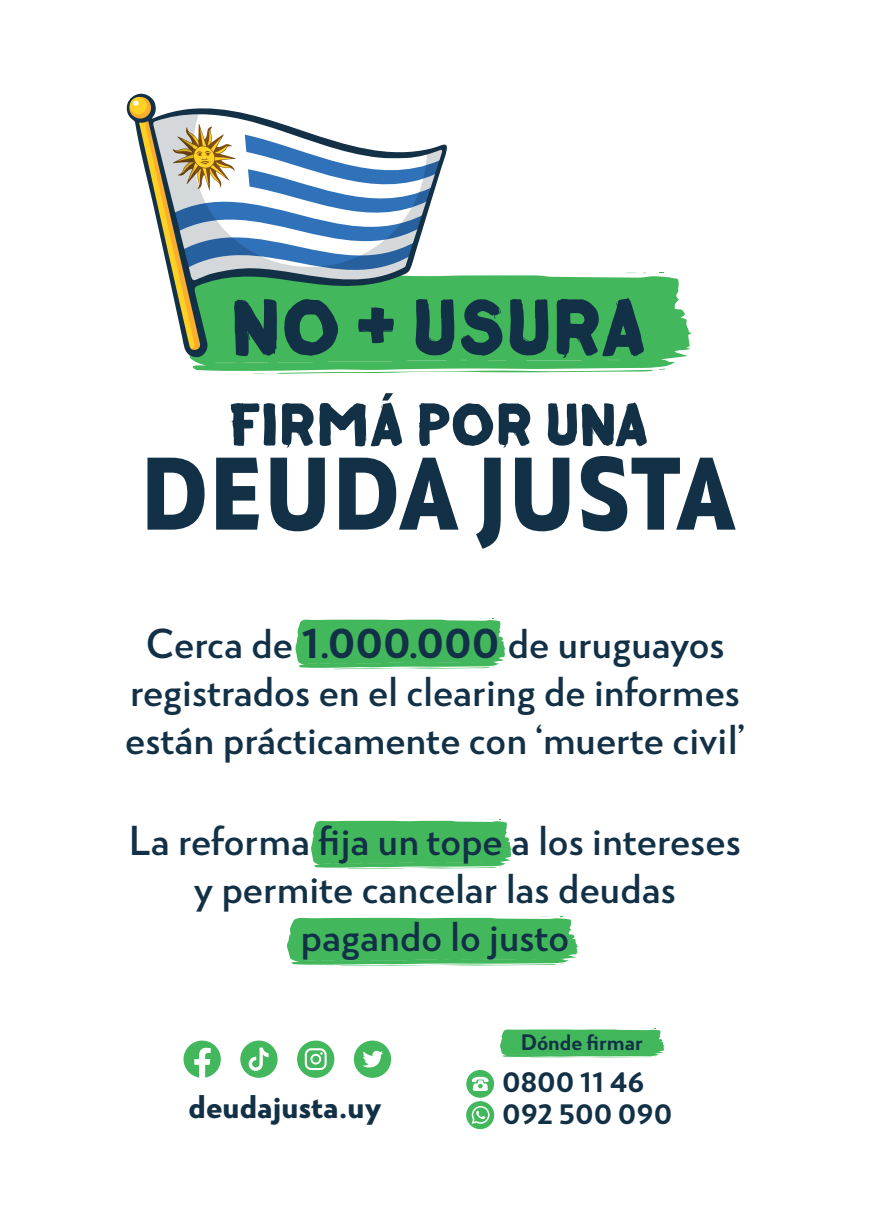
<style>
.page{position:relative;width:874px;height:1225px;background:#fff}
.page>*{position:absolute;margin:0;border:0;box-sizing:border-box;transform-origin:0 0}
.t1{font:700 40px/48px "RNS Miles";color:#123046;text-align:center}
.t2{font:900 31.4px "RNS Miles";color:#123046}
.t3{font:800 26.8px/32.2px "RNS Miles";color:#123046}
.t4{font:800 21.4px "RNS Miles";color:#123046}
.s1{font-weight:800}
</style>
<div class="page">
<svg style="left:190px;top:275px;width:501px;height:96px;background:#59bf6f"></svg>
<svg style="left:276px;top:370px;width:376px;height:4px"></svg>
<svg style="left:658px;top:368px;width:6px;height:2px"></svg>
<svg style="left:460px;top:299px;width:42px;height:57px;background:#25664e"></svg>
<svg style="left:509px;top:299px;width:39px;height:56px;background:#215a4c"></svg>
<svg style="left:556px;top:298px;width:87px;height:60px;background:#25664e"></svg>
<svg style="left:230px;top:403px;width:45px;height:43px"></svg>
<svg style="left:282px;top:403px;width:31px;height:44px"></svg>
<svg style="left:419px;top:403px;width:111px;height:44px"></svg>
<svg style="left:547px;top:402px;width:99px;height:44px"></svg>
<svg style="left:147px;top:458px;width:57px;height:71px"></svg>
<svg style="left:216px;top:458px;width:43px;height:71px"></svg>
<svg style="left:270px;top:458px;width:55px;height:73px"></svg>
<svg style="left:339px;top:458px;width:119px;height:71px"></svg>
<svg style="left:476px;top:458px;width:24px;height:91px"></svg>
<svg style="left:515px;top:458px;width:54px;height:73px"></svg>
<svg style="left:580px;top:456px;width:155px;height:75px"></svg>
<svg style="left:446px;top:145px;width:8px;height:211px"></svg>
<svg style="left:126px;top:93px;width:320px;height:265px"></svg>
<div style="left:130px;top:97px;width:17px;height:17px;background:#fed224;border-radius:50%"></div>
<svg style="left:133px;top:100px;width:6px;height:6px"></svg>
<svg style="left:319px;top:393px;width:83px;height:53px"></svg>
<svg style="left:500px;top:1028px;width:164px;height:30px;background:#5ac070"></svg>
<div style="left:353px;top:1040px;width:38px;height:37px;background:#43b75c;border-radius:50%"></div>
<svg style="left:362px;top:1050px;width:20px;height:18px"></svg>
<div style="left:297px;top:1040px;width:37px;height:37px;background:#43b75c;border-radius:50%"></div>
<svg style="left:304px;top:1048px;width:22px;height:22px"></svg>
<svg style="left:183px;top:1040px;width:38px;height:37px"></svg>
<div style="left:240px;top:1040px;width:37px;height:37px;background:#43b75c;border-radius:50%"></div>
<svg style="left:248px;top:1047px;width:20px;height:24px"></svg>
<svg style="left:295px;top:618px;width:210px;height:52px;background:#59bf6f"></svg>
<svg style="left:311px;top:819px;width:200px;height:50px;background:#56be6d"></svg>
<svg style="left:287px;top:916px;width:291px;height:50px;background:#57be6d"></svg>
<div style="left:466px;top:1101px;width:28px;height:28px;background:#43b75c;border-radius:50%"></div>
<svg style="left:471px;top:1106px;width:18px;height:18px"></svg>
<div style="left:466px;top:1070px;width:28px;height:27px;background:#43b75c;border-radius:50%"></div>
<svg style="left:472px;top:1076px;width:16px;height:15px"></svg>
<p class="t1" style="left:125px;top:619px;width:621px">Cerca de <span class="s1">1.000.000</span> de uruguayos registrados en el clearing de informes están prácticamente con ‘muerte civil’</p>
<p class="t1" style="left:129px;top:816px;width:613px">La reforma fija un tope a los intereses y permite cancelar las deudas pagando lo justo</p>
<p class="t2" style="left:188px;top:1085px;width:194px">deudajusta.uy</p>
<p class="t4" style="left:520px;top:1028px;width:123px">Dónde firmar</p>
<p class="t3" style="left:502px;top:1065px;width:171px">0800 11 46<br>092 500 090</p>
</div>
